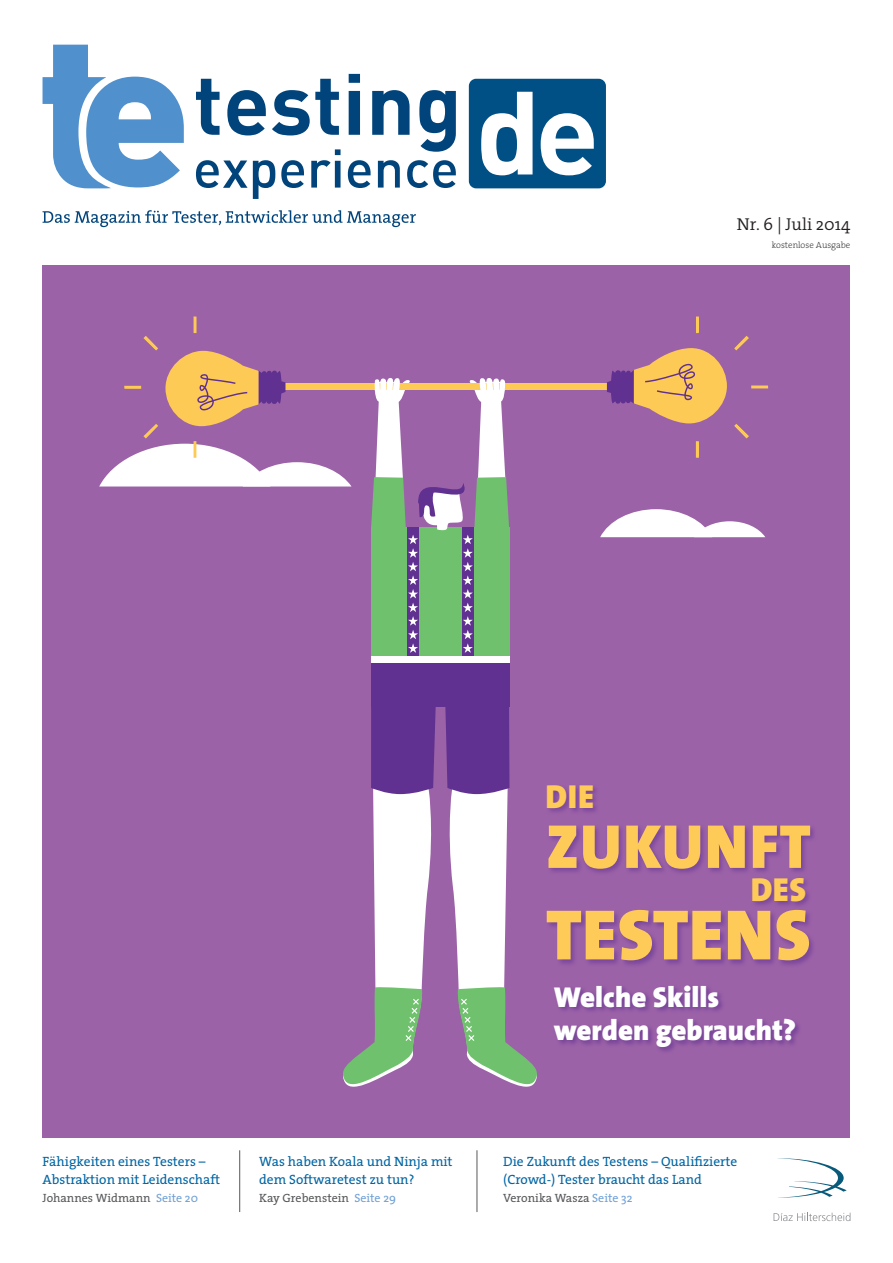
<style>
.page{position:relative;width:893px;height:1263px;background:#fff}
.page>*{position:absolute;margin:0;border:0;box-sizing:border-box;transform-origin:0 0}
.t1{font:900 72px "The Sans";letter-spacing:.01em;color:#fecb58}
.t2{font:900 62.7px "The Sans";letter-spacing:.02em;color:#fecb58}
.t3{font:900 33.45px "The Sans";letter-spacing:.015em;color:#fecb58}
.t4{font:900 28.8px/33.2px "The Sans";color:#fff}
.t5{font:300 17.25px "The Serif";color:#231f20}
.t6{font:13.5px/18px "The Serif";color:#0065a4}
.t7{font:12px "The Serif";color:#57585a}
.t8{font:200 9px "The Serif";color:#231f20}
.s1{color:#71a1d5}
</style>
<div class="page">
<svg style="left:196px;top:79px;width:24px;height:56px"></svg>
<svg style="left:227px;top:90px;width:39px;height:45px"></svg>
<svg style="left:272px;top:79px;width:67px;height:56px"></svg>
<svg style="left:349px;top:74px;width:11px;height:61px"></svg>
<svg style="left:372px;top:90px;width:38px;height:45px"></svg>
<svg style="left:419px;top:90px;width:37px;height:62px"></svg>
<svg style="left:196px;top:160px;width:79px;height:39px"></svg>
<svg style="left:281px;top:160px;width:23px;height:28px"></svg>
<svg style="left:311px;top:149px;width:30px;height:39px"></svg>
<svg style="left:348px;top:160px;width:23px;height:28px"></svg>
<svg style="left:378px;top:160px;width:22px;height:28px"></svg>
<svg style="left:407px;top:160px;width:49px;height:28px"></svg>
<svg style="left:43px;top:45px;width:141px;height:143px"></svg>
<div style="left:469px;top:79px;width:137px;height:109px;background:#005086;border-radius:7px"></div>
<svg style="left:481px;top:92px;width:52px;height:83px"></svg>
<svg style="left:541px;top:113px;width:53px;height:62px"></svg>
<svg style="left:43px;top:210px;width:373px;height:17px"></svg>
<svg style="left:777px;top:1158px;width:70px;height:40px"></svg>
<svg style="left:774px;top:1212px;width:76px;height:9px"></svg>
<div style="left:43px;top:266px;width:807px;height:872px;background:#9c62a8"></div>
<svg style="left:600px;top:509px;width:165px;height:28px"></svg>
<div style="left:276px;top:384px;width:331px;height:6px;background:#feca56"></div>
<svg style="left:145px;top:337px;width:12px;height:12px"></svg>
<div style="left:144px;top:336px;width:14px;height:14px;border:2px solid #feca56"></div>
<svg style="left:193px;top:316px;width:4px;height:17px"></svg>
<svg style="left:751px;top:385px;width:18px;height:4px"></svg>
<svg style="left:736px;top:337px;width:11px;height:12px"></svg>
<div style="left:735px;top:336px;width:13px;height:14px;border:2px solid #feca56"></div>
<svg style="left:736px;top:425px;width:11px;height:12px"></svg>
<div style="left:735px;top:424px;width:13px;height:14px;border:2px solid #feca56"></div>
<svg style="left:696px;top:441px;width:3px;height:17px"></svg>
<svg style="left:696px;top:316px;width:3px;height:18px"></svg>
<svg style="left:607px;top:348px;width:120px;height:75px"></svg>
<svg style="left:99px;top:351px;width:442px;height:736px"></svg>
<div style="left:371px;top:660px;width:138px;height:47px;background:#603190"></div>
<div style="left:371px;top:656px;width:138px;height:6px;background:#fff"></div>
<hr style="left:239px;top:1150px;width:1px;height:62px;background:#57585a">
<hr style="left:477px;top:1150px;width:1px;height:62px;background:#57585a">
<div style="left:546px;top:784px;width:54px;height:32px;background:#5f308f;opacity:.53"></div>
<div style="left:751px;top:876px;width:61px;height:33px;background:#5f308f;opacity:.53"></div>
<div style="left:547px;top:824px;width:270px;height:52px;background:#5f308f;opacity:.53"></div>
<div style="left:545px;top:908px;width:271px;height:60px;background:#5f308f;opacity:.53"></div>
<div style="left:552px;top:984px;width:250px;height:71px;background:#5f308f;opacity:.63"></div>
<p class="t5" style="left:737px;top:210px;width:115px">Nr. 6 | Juli 2014</p>
<p class="t8" style="left:772px;top:238px;width:80px">kostenlose Ausgabe</p>
<p class="t6" style="left:43px;top:1152px;width:179px">Fähigkeiten eines Testers –<br>Abstraktion mit Leidenschaft</p>
<p class="t7" style="left:43px;top:1188px;width:157px">Johannes Widmann <span class="s1">Seite 20</span></p>
<p class="t6" style="left:259px;top:1152px;width:195px">Was haben Koala und Ninja mit dem Softwaretest zu tun?</p>
<p class="t7" style="left:259px;top:1188px;width:138px">Kay Grebenstein <span class="s1">Seite 29</span></p>
<h3 class="t3" style="left:546px;top:769px;width:50px">DIE</h3>
<h2 class="t2" style="left:546px;top:793px;width:267px">ZUKUNFT</h2>
<h3 class="t3" style="left:751px;top:861px;width:57px">DES</h3>
<h1 class="t1" style="left:546px;top:874px;width:266px">TESTENS</h1>
<h3 class="t4" style="left:554px;top:980px;width:244px">Welche Skills werden gebraucht?</h3>
<p class="t6" style="left:503px;top:1152px;width:236px">Die Zukunft des Testens – Qualifizierte (Crowd-) Tester braucht das Land</p>
<p class="t7" style="left:503px;top:1188px;width:131px">Veronika Wasza <span class="s1">Seite 32</span></p>
</div>
